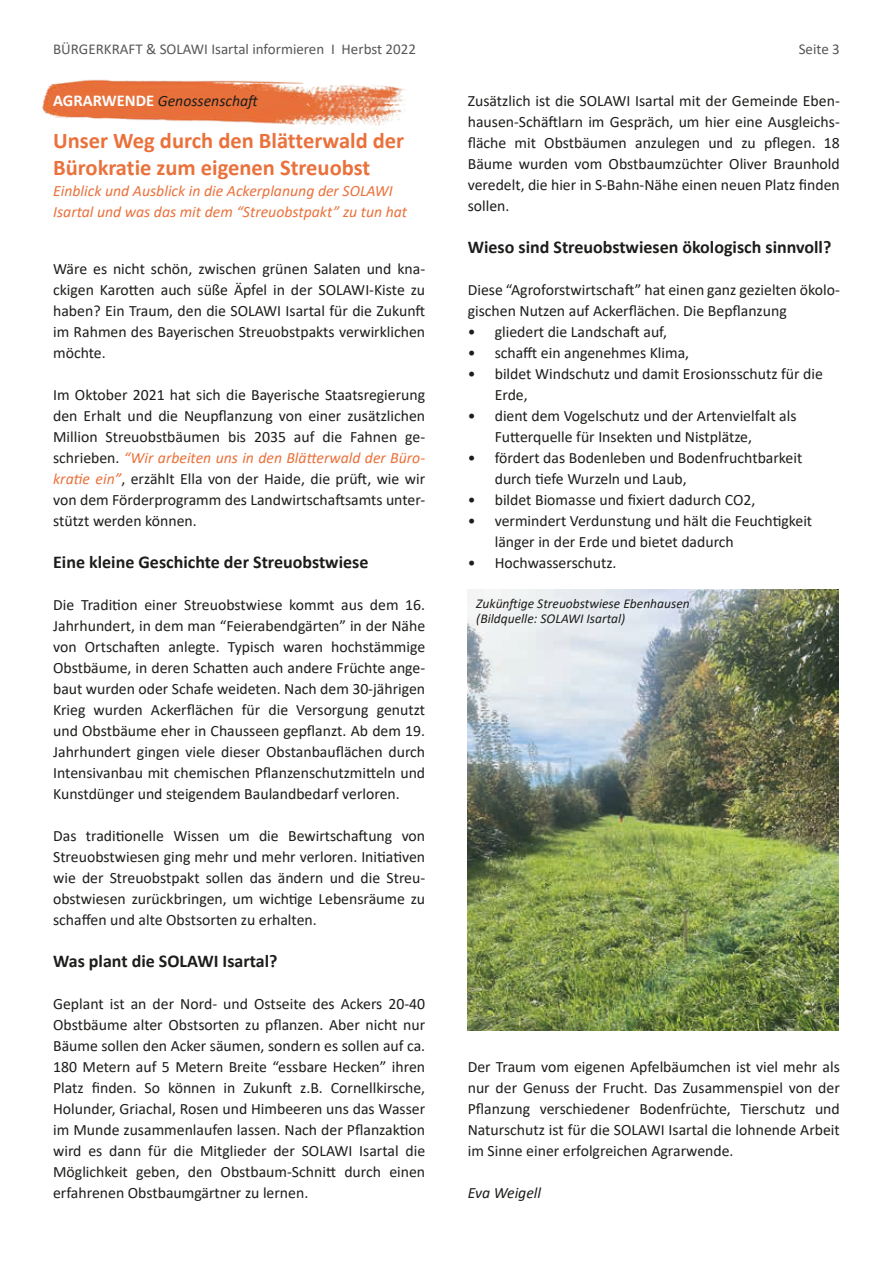
<style>
.page{position:relative;width:893px;height:1263px;background:#fff}
.page>*{position:absolute;margin:0;border:0;box-sizing:border-box;transform-origin:0 0}
.t1{font:700 22.5px/27px "Calibri";color:#ea713b}
.t2{font:700 18px "Calibri";color:#1d1d1b}
.t3{font:15.75px/21px "Calibri";color:#1d1d1b;text-align:justify}
.t4{font:italic 15.75px/21px "Calibri";color:#ea713b}
.t5{font:italic 15.75px "Calibri";color:#1d1d1b}
.t6{font:15px "Calibri";color:#575756}
.t7{font:italic 13.5px/15px "Calibri";color:#1d1d1b}
.s1{font-weight:700;font-style:normal;font-size:16.5px;color:#fff}
.s2{font-style:italic;color:#ea713b}
</style>
<div class="page">
<img style="left:43px;top:79px;width:362px;height:47px">
<img style="left:468px;top:589px;width:370px;height:441px">
<p class="t6" style="left:53px;top:38px;width:364px">BÜRGERKRAFT &amp; SOLAWI Isartal informieren I Herbst 2022</p>
<p class="t6" style="left:799px;top:38px;width:43px">Seite 3</p>
<p class="t5" style="left:53px;top:90px;width:208px"><span class="s1">AGRARWENDE</span> Genossenschaft</p>
<h1 class="t1" style="left:53px;top:127px;width:353px">Unser Weg durch den Blätterwald der<br>Bürokratie zum eigenen Streuobst</h1>
<p class="t4" style="left:53px;top:180px;width:356px">Einblick und Ausblick in die Ackerplanung der SOLAWI<br>Isartal und was das mit dem “Streuobstpakt” zu tun hat</p>
<p class="t3" style="left:53px;top:258px;width:374px">Wäre es nicht schön, zwischen grünen Salaten und kna&shy;ckigen Karotten auch süße Äpfel in der SOLAWI-Kiste zu haben? Ein Traum, den die SOLAWI Isartal für die Zukunft im Rahmen des Bayerischen Streuobstpakts verwirklichen möchte.</p>
<p class="t3" style="left:53px;top:384px;width:374px">Im Oktober 2021 hat sich die Bayerische Staatsregierung den Erhalt und die Neupflanzung von einer zusätzlichen Million Streuobstbäumen bis 2035 auf die Fahnen ge&shy;schrieben. <span class="s2">“Wir arbeiten uns in den Blätterwald der Büro&shy;kratie ein”</span>, erzählt Ella von der Haide, die prüft, wie wir von dem Förderprogramm des Landwirtschaftsamts unter&shy;stützt werden können.</p>
<p class="t2" style="left:53px;top:549px;width:317px">Eine kleine Geschichte der Streuobstwiese</p>
<p class="t3" style="left:53px;top:594px;width:374px">Die Tradition einer Streuobstwiese kommt aus dem 16.<br>Jahrhundert, in dem man “Feierabendgärten” in der Nähe von Ortschaften anlegte. Typisch waren hochstämmige Obstbäume, in deren Schatten auch andere Früchte ange&shy;baut wurden oder Schafe weideten. Nach dem 30-jährigen Krieg wurden Ackerflächen für die Versorgung genutzt und Obstbäume eher in Chausseen gepflanzt. Ab dem 19.<br>Jahrhundert gingen viele dieser Obstanbauflächen durch Intensivanbau mit chemischen Pflanzenschutzmitteln und Kunstdünger und steigendem Baulandbedarf verloren.</p>
<p class="t3" style="left:53px;top:825px;width:374px">Das traditionelle Wissen um die Bewirtschaftung von Streuobstwiesen ging mehr und mehr verloren. Initiativen wie der Streuobstpakt sollen das ändern und die Streu&shy;obstwiesen zurückbringen, um wichtige Lebensräume zu schaffen und alte Obstsorten zu erhalten.</p>
<p class="t2" style="left:53px;top:948px;width:226px">Was plant die SOLAWI Isartal?</p>
<p class="t3" style="left:53px;top:993px;width:374px">Geplant ist an der Nord- und Ostseite des Ackers 20-40<br>Obstbäume alter Obstsorten zu pflanzen. Aber nicht nur Bäume sollen den Acker säumen, sondern es sollen auf ca.<br>180 Metern auf 5 Metern Breite “essbare Hecken” ihren Platz finden. So können in Zukunft z.B. Cornellkirsche, Holunder, Griachal, Rosen und Himbeeren uns das Wasser im Munde zusammenlaufen lassen. Nach der Pflanzaktion wird es dann für die Mitglieder der SOLAWI Isartal die Möglichkeit geben, den Obstbaum-Schnitt durch einen erfahrenen Obstbaumgärtner zu lernen.</p>
<p class="t3" style="left:468px;top:90px;width:374px">Zusätzlich ist die SOLAWI Isartal mit der Gemeinde Eben&shy;hausen-Schäftlarn im Gespräch, um hier eine Ausgleichs&shy;fläche mit Obstbäumen anzulegen und zu pflegen. 18<br>Bäume wurden vom Obstbaumzüchter Oliver Braunhold veredelt, die hier in S-Bahn-Nähe einen neuen Platz finden sollen.</p>
<p class="t2" style="left:468px;top:234px;width:365px">Wieso sind Streuobstwiesen ökologisch sinnvoll?</p>
<p class="t3" style="left:468px;top:279px;width:374px">Diese “Agroforstwirtschaft” hat einen ganz gezielten ökolo&shy;gischen Nutzen auf Ackerflächen. Die Bepflanzung</p>
<p class="t3" style="left:468px;top:321px;width:201px">• gliedert die Landschaft auf,</p>
<p class="t3" style="left:468px;top:342px;width:223px">• schafft ein angenehmes Klima,</p>
<p class="t3" style="left:495px;top:363px;width:330px;text-indent:-27px">• bildet Windschutz und damit Erosionsschutz für die<br>Erde,</p>
<p class="t3" style="left:495px;top:405px;width:303px;text-indent:-27px">• dient dem Vogelschutz und der Artenvielfalt als<br>Futterquelle für Insekten und Nistplätze,</p>
<p class="t3" style="left:495px;top:447px;width:309px;text-indent:-27px">• fördert das Bodenleben und Bodenfruchtbarkeit durch tiefe Wurzeln und Laub,</p>
<p class="t3" style="left:468px;top:489px;width:289px">• bildet Biomasse und fixiert dadurch CO2,</p>
<p class="t3" style="left:495px;top:510px;width:319px;text-indent:-27px">• vermindert Verdunstung und hält die Feuchtigkeit länger in der Erde und bietet dadurch</p>
<p class="t3" style="left:468px;top:552px;width:150px">• Hochwasserschutz.</p>
<p class="t7" style="left:476px;top:595px;width:215px">Zukünftige Streuobstwiese Ebenhausen (Bildquelle: SOLAWI Isartal)</p>
<p class="t3" style="left:468px;top:1056px;width:374px">Der Traum vom eigenen Apfelbäumchen ist viel mehr als nur der Genuss der Frucht. Das Zusammenspiel von der Pflanzung verschiedener Bodenfrüchte, Tierschutz und Naturschutz ist für die SOLAWI Isartal die lohnende Arbeit im Sinne einer erfolgreichen Agrarwende.</p>
<p class="t5" style="left:468px;top:1182px;width:75px">Eva Weigell</p>
</div>
